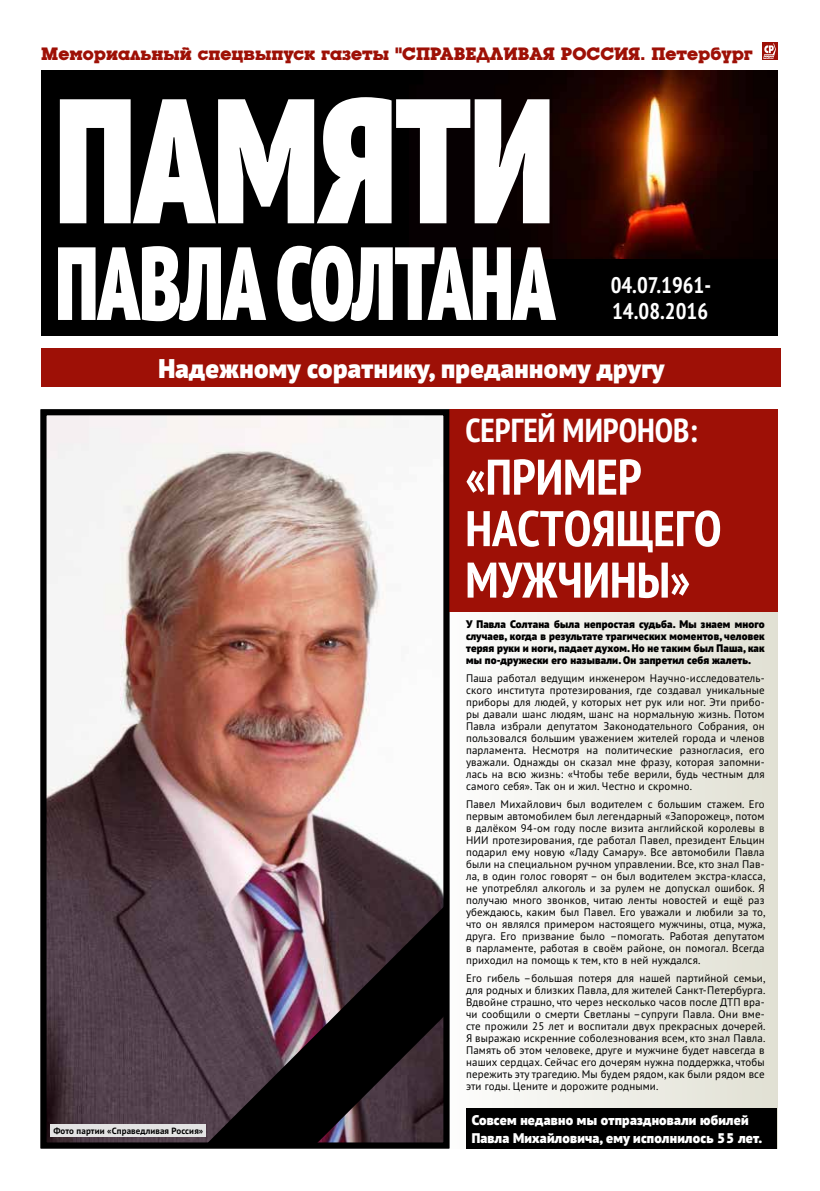
<style>
.page{position:relative;width:820px;height:1191px;background:#fff}
.page>*{position:absolute;margin:0;border:0;box-sizing:border-box;transform-origin:0 0}
.t1{font:900 condensed 177.1px "PT Sans Pro";color:#fff;scale:.85 1}
.t2{font:900 condensed 103.7px "PT Sans Pro";color:#fff;scale:.77 1}
.t3{font:700 condensed 50px/51.4px "PT Sans Pro";color:#fff}
.t4{font:700 condensed 33.2px "PT Sans Pro";color:#fff}
.t5{font:900 27px "PT Sans Pro";letter-spacing:.015em;color:#fff}
.t6{font:700 condensed 22.6px/25.5px "PT Sans Pro";color:#fff}
.t7{font:700 18.7px "Luga C";color:#9e1006}
.t8{font:900 14px/18px "PT Sans Pro";letter-spacing:.015em;color:#fff}
.t9{font:11px/12px "PT Sans Pro";letter-spacing:.015em;color:#000;text-align:justify}
.t10{font:900 11px/12px "PT Sans Pro";letter-spacing:.015em;color:#000;text-align:justify}
.t11{font:700 9px "PT Sans Pro";letter-spacing:.015em;color:#000}
</style>
<div class="page">
<svg style="left:449px;top:612px;width:328px;height:536px"></svg>
<svg style="left:762px;top:43px;width:15px;height:17px"></svg>
<svg style="left:763px;top:43px;width:12px;height:16px"></svg>
<img style="left:48px;top:416px;width:394px;height:725px">
<div style="left:41px;top:348px;width:739px;height:38px;background:#9e1006"></div>
<div style="left:41px;top:71px;width:736px;height:265px;background:#000"></div>
<img style="left:517px;top:71px;width:260px;height:187px">
<div style="left:449px;top:409px;width:328px;height:203px;background:#9e1006"></div>
<img style="left:204px;top:903px;width:240px;height:240px">
<div style="left:41px;top:409px;width:408px;height:739px;border:4px solid #000"></div>
<div style="left:466px;top:1108px;width:310px;height:40px;background:#000"></div>
<div style="left:50px;top:1124px;width:156px;height:13px;background:#e3e3e3"></div>
<h3 class="t7" style="left:41px;top:44px;width:712px">Мемориальный спецвыпуск газеты "СПРАВЕДЛИВАЯ РОССИЯ. Петербург</h3>
<h1 class="t1" style="left:56px;top:43px;width:586px">ПАМЯТИ</h1>
<h2 class="t2" style="left:56px;top:214px;width:649px">ПАВЛА СОЛТАНА</h2>
<h3 class="t6" style="left:610px;top:272px;width:102px">04.07.1961-<br>14.08.2016</h3>
<h3 class="t5" style="left:158px;top:350px;width:507px">Надежному соратнику, преданному другу</h3>
<h3 class="t4" style="left:465px;top:408px;width:234px">СЕРГЕЙ МИРОНОВ:</h3>
<h3 class="t3" style="left:465px;top:450px;width:257px">«ПРИМЕР<br>НАСТОЯЩЕГО<br>МУЖЧИНЫ»</h3>
<p class="t11" style="left:53px;top:1125px;width:151px">Фото партии «Справедливая Россия»</p>
<p class="t10" style="left:466px;top:618px;width:300px">У Павла Солтана была непростая судьба. Мы знаем много случаев, когда в результате трагических моментов, человек теряя руки и ноги, падает духом. Но не таким был Паша, как мы по-дружески его называли. Он запретил себя жалеть.</p>
<p class="t9" style="left:466px;top:672px;width:300px">Паша работал ведущим инженером Научно-исследователь&shy;ского института протезирования, где создавал уникальные приборы для людей, у которых нет рук или ног. Эти прибо&shy;ры давали шанс людям, шанс на нормальную жизнь. Потом Павла избрали депутатом Законодательного Собрания, он пользовался большим уважением жителей города и членов парламента. Несмотря на политические разногласия, его уважали. Однажды он сказал мне фразу, которая запомни&shy;лась на всю жизнь: «Чтобы тебе верили, будь честным для самого себя». Так он и жил. Честно и скромно.</p>
<p class="t9" style="left:466px;top:797px;width:301px">Павел Михайлович был водителем с большим стажем. Его первым автомобилем был легендарный «Запорожец», потом в далёком 94-ом году после визита английской королевы в НИИ протезирования, где работал Павел, президент Ельцин подарил ему новую «Ладу Самару». Все автомобили Павла были на специальном ручном управлении. Все, кто знал Пав&shy;ла, в один голос говорят – он был водителем экстра-класса, не употреблял алкоголь и за рулем не допускал ошибок. Я получаю много звонков, читаю ленты новостей и ещё раз убеждаюсь, каким был Павел. Его уважали и любили за то, что он являлся примером настоящего мужчины, отца, мужа, друга. Его призвание было –помогать. Работая депутатом в парламенте, работая в своём районе, он помогал. Всегда приходил на помощь к тем, кто в ней нуждался.</p>
<p class="t9" style="left:466px;top:971px;width:301px">Его гибель –большая потеря для нашей партийной семьи, для родных и близких Павла, для жителей Санкт-Петербурга.<br>Вдвойне страшно, что через несколько часов после ДТП вра&shy;чи сообщили о смерти Светланы –супруги Павла. Они вме&shy;сте прожили 25 лет и воспитали двух прекрасных дочерей.<br>Я выражаю искренние соболезнования всем, кто знал Павла.<br>Память об этом человеке, друге и мужчине будет навсегда в наших сердцах. Сейчас его дочерям нужна поддержка, чтобы пережить эту трагедию. Мы будем рядом, как были рядом все эти годы. Цените и дорожите родными.</p>
<p class="t8" style="left:471px;top:1110px;width:292px">Совсем недавно мы отпраздновали юбилей<br>Павла Михайловича, ему исполнилось 55 лет.</p>
</div>
